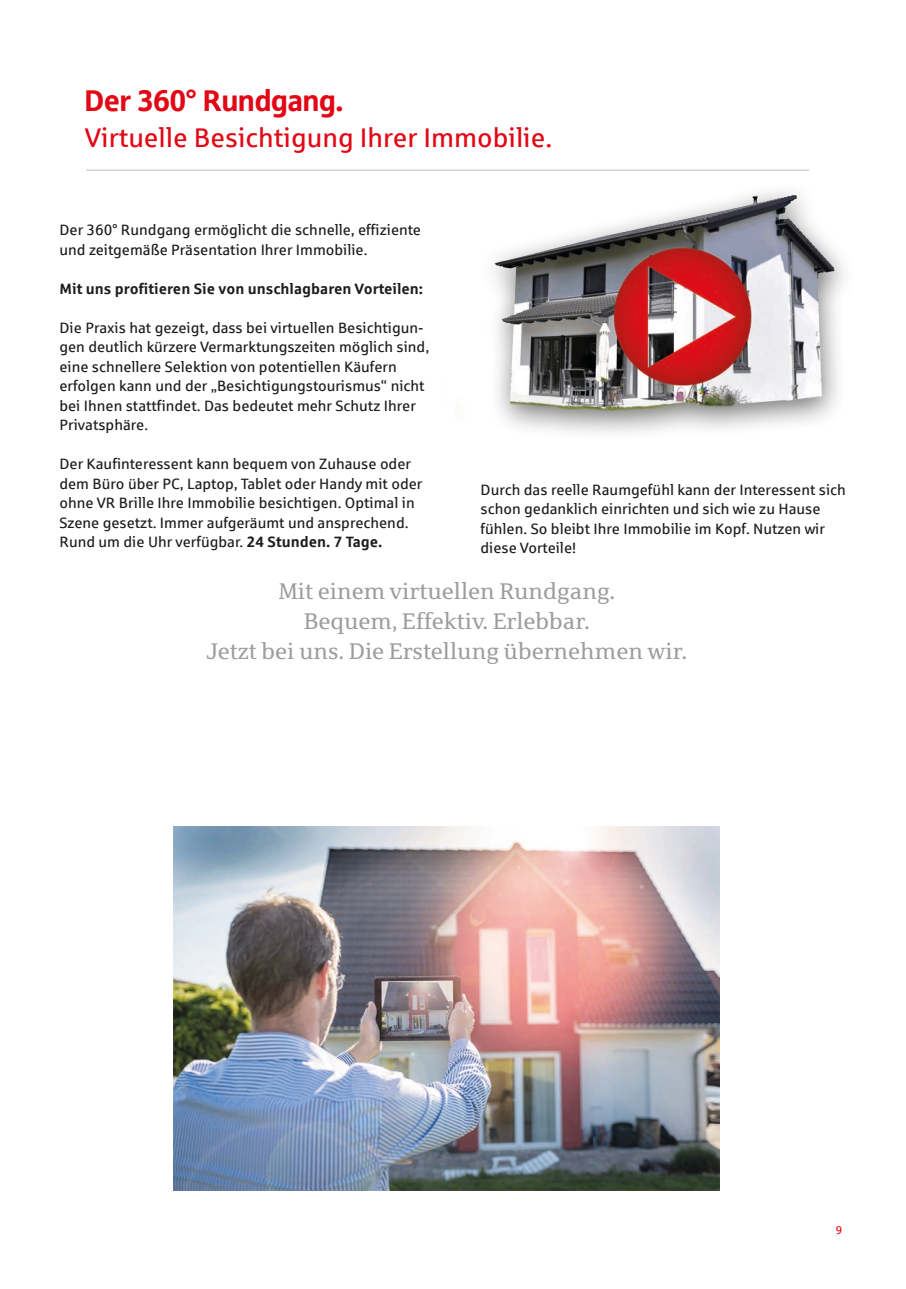
<style>
.page{position:relative;width:906px;height:1289px;background:#fff}
.page>*{position:absolute;margin:0;border:0;box-sizing:border-box;transform-origin:0 0}
.t1{font:30px "Sparkasse Head";color:#e30614}
.t2{font:27px "Sparkasse Rg";color:#e30614}
.Zitat_grau{font:22.5px "Sparkasse Serif";color:#9d9d9d}
.Fliesstext{font:15px/19.5px "Sparkasse Rg";color:#1d1d1b}
.Fliesstext-2{font:700 15px "Sparkasse Rg";color:#1d1d1b}
.t3{font:11.25px "Sparkasse Rg";color:#e30614}
.s1{font-weight:700}
</style>
<div class="page">
<img style="left:494px;top:191px;width:350px;height:242px">
<hr style="left:86px;top:169px;width:723px;height:2px;background:#d3d3d5">
<img style="left:174px;top:826px;width:545px;height:364px">
<p class="t1" style="left:85px;top:81px;width:260px">Der 360° Rundgang.</p>
<p class="t2" style="left:85px;top:121px;width:469px">Virtuelle Besichtigung Ihrer Immobilie.</p>
<p class="Fliesstext" style="left:59px;top:220px;width:363px">Der 360° Rundgang ermöglicht die schnelle, effiziente und zeitgemäße Präsentation Ihrer Immobilie.</p>
<p class="Fliesstext-2" style="left:59px;top:279px;width:365px">Mit uns profitieren Sie von unschlagbaren Vorteilen:</p>
<p class="Fliesstext" style="left:59px;top:317px;width:371px">Die Praxis hat gezeigt, dass bei virtuellen Besichtigun&shy;gen deutlich kürzere Vermarktungszeiten möglich sind, eine schnellere Selektion von potentiellen Käufern erfolgen kann und der „Besichtigungstourismus“ nicht bei Ihnen stattfindet. Das bedeutet mehr Schutz Ihrer Privatsphäre.</p>
<p class="Fliesstext" style="left:59px;top:454px;width:364px">Der Kaufinteressent kann bequem von Zuhause oder dem Büro über PC, Laptop, Tablet oder Handy mit oder ohne VR Brille Ihre Immobilie besichtigen. Optimal in Szene gesetzt. Immer aufgeräumt und ansprechend.<br>Rund um die Uhr verfügbar. <span class="s1">24 Stunden. 7 Tage.</span></p>
<p class="Fliesstext" style="left:480px;top:479px;width:367px">Durch das reelle Raumgefühl kann der Interessent sich schon gedanklich einrichten und sich wie zu Hause fühlen. So bleibt Ihre Immobilie im Kopf. Nutzen wir diese Vorteile!</p>
<p class="Zitat_grau" style="left:278px;top:577px;width:338px">Mit einem virtuellen Rundgang.</p>
<p class="Zitat_grau" style="left:304px;top:607px;width:287px">Bequem, Effektiv. Erlebbar.</p>
<p class="Zitat_grau" style="left:206px;top:637px;width:482px">Jetzt bei uns. Die Erstellung übernehmen wir.</p>
<p class="t3" style="left:835px;top:1222px;width:8px">9</p>
</div>
